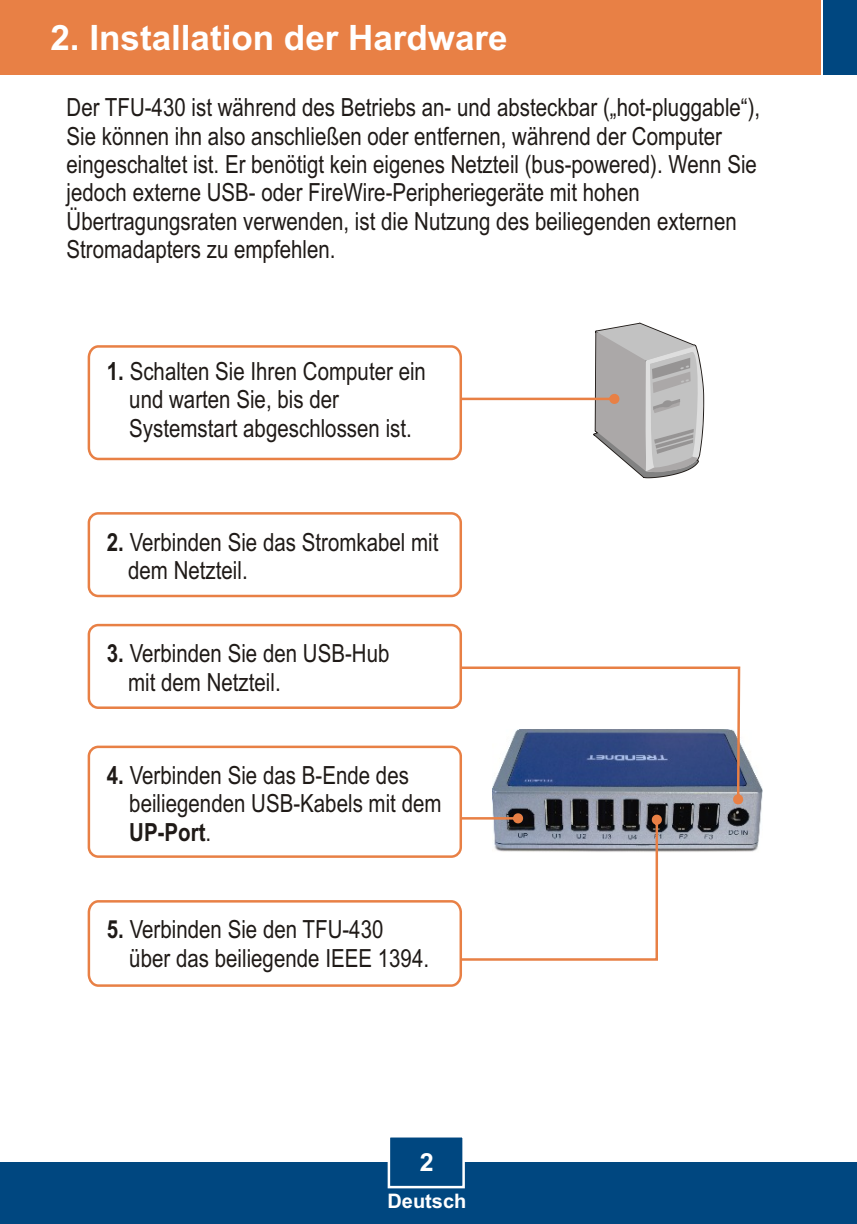
<style>
.page{position:relative;width:857px;height:1224px;background:#fff}
.page>*{position:absolute;margin:0;border:0;box-sizing:border-box;transform-origin:0 0}
.t1{font:700 35px "Arial";color:#fff}
.t2{font:25px/28.2px "Arial Narrow";color:#1f1a17}
.t3{font:700 25px "Arial";color:#fff}
.t4{font:700 20px "Arial";color:#fff}
.s1{font-weight:700}
</style>
<div class="page">
<img style="left:492px;top:749px;width:270px;height:103px">
<svg style="left:395px;top:666px;width:348px;height:138px"></svg>
<div style="left:0;top:1162px;width:857px;height:62px;background:#004780"></div>
<div style="left:0;top:0;width:821px;height:75px;background:#e88045"></div>
<div style="left:823px;top:0;width:34px;height:75px;background:#004780"></div>
<svg style="left:387px;top:1137px;width:78px;height:52px"></svg>
<svg style="left:463px;top:323px;width:241px;height:156px"></svg>
<svg style="left:87px;top:345px;width:376px;height:116px"></svg>
<div style="left:88px;top:746px;width:374px;height:112px;background:#fff;border:3px solid #e88045;border-radius:9px"></div>
<svg style="left:87px;top:813px;width:575px;height:174px"></svg>
<div style="left:88px;top:512px;width:374px;height:85px;background:#fff;border:3px solid #e88045;border-radius:9px"></div>
<div style="left:88px;top:624px;width:374px;height:85px;background:#fff;border:3px solid #e88045;border-radius:9px"></div>
<h1 class="t1" style="left:50px;top:25px;width:459px">2. Installation der Hardware</h1>
<p class="t2" style="left:67px;top:96px;width:695px">Der TFU-430 ist während des Betriebs an- und absteckbar („hot-pluggable“), Sie können ihn also anschließen oder entfernen, während der Computer eingeschaltet ist. Er benötigt kein eigenes Netzteil (bus-powered). Wenn Sie jedoch externe USB- oder FireWire-Peripheriegeräte mit hohen Übertragungsraten verwenden, ist die Nutzung des beiliegenden externen Stromadapters zu empfehlen.</p>
<p class="t2" style="left:129px;top:359px;width:298px;text-indent:-22px"><span class="s1">1.</span> Schalten Sie Ihren Computer ein und warten Sie, bis der<br>Systemstart abgeschlossen ist.</p>
<p class="t2" style="left:128px;top:530px;width:312px;text-indent:-21px"><span class="s1">2.</span> Verbinden Sie das Stromkabel mit dem Netzteil.</p>
<p class="t2" style="left:128px;top:642px;width:263px;text-indent:-21px"><span class="s1">3.</span> Verbinden Sie den USB-Hub mit dem Netzteil.</p>
<p class="t2" style="left:129px;top:763px;width:314px;text-indent:-22px"><span class="s1">4.</span> Verbinden Sie das B-Ende des beiliegenden USB-Kabels mit dem<br><span class="s1">UP-Port</span>.</p>
<p class="t2" style="left:129px;top:918px;width:301px;text-indent:-22px"><span class="s1">5.</span> Verbinden Sie den TFU-430 über das beiliegende IEEE 1394.</p>
<p class="t3" style="left:420px;top:1152px;width:15px">2</p>
<p class="t4" style="left:387px;top:1194px;width:80px">Deutsch</p>
</div>
